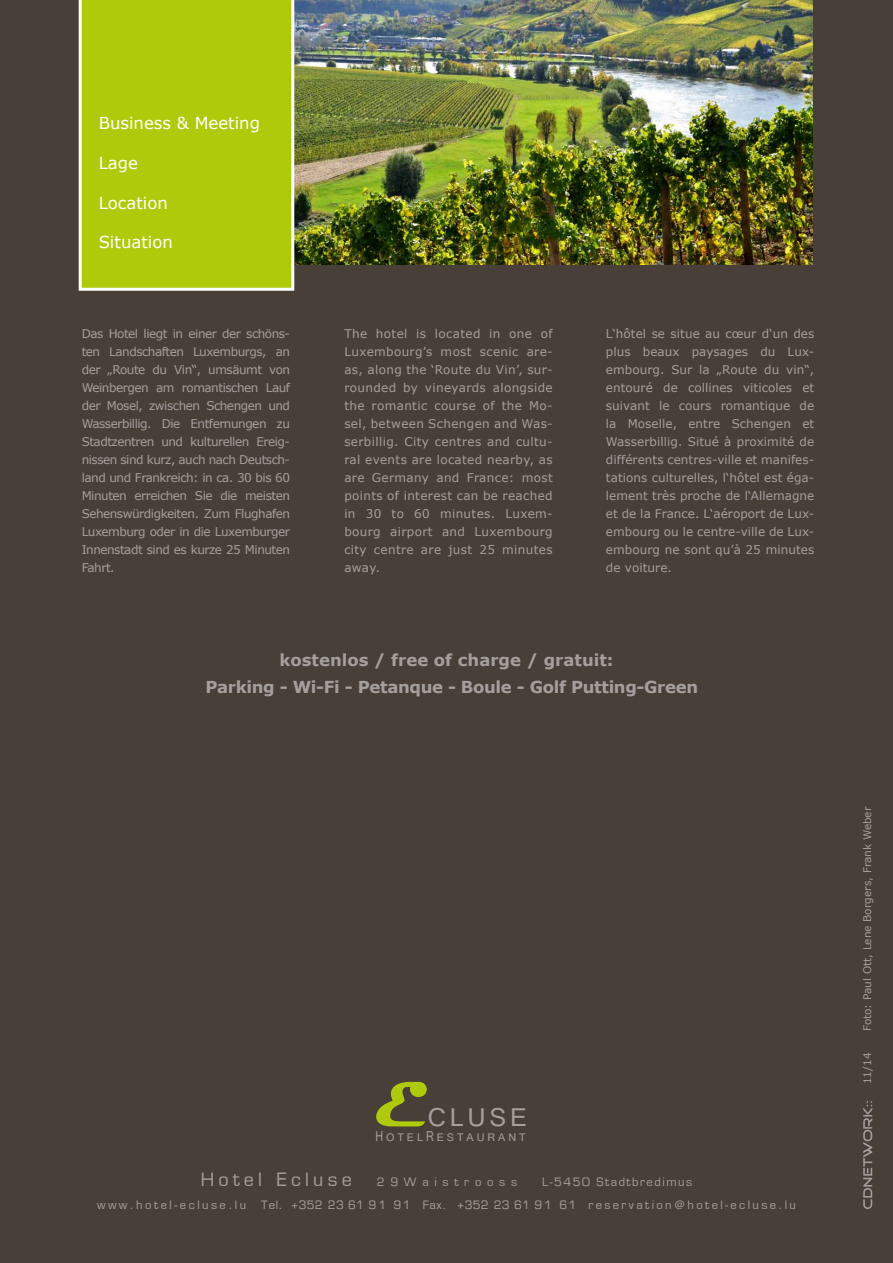
<style>
.page{position:relative;width:893px;height:1263px;background:#493f39}
.page>*{position:absolute;margin:0;border:0;box-sizing:border-box;transform-origin:0 0}
.t1{font:32.4px "Tunga";letter-spacing:.115em;color:#a49f9c}
.t2{font:18px "Eurostile";letter-spacing:.235em;color:#a49f9c}
.t3{font:700 16.5px/27px "Verdana";letter-spacing:-.02em;color:#a49f9c}
.t4{font:16.5px "Verdana";color:#fff}
.t5{font:13.8px "Tunga";letter-spacing:.21em;color:#a49f9c}
.t6{font:12px/18px "Verdana";letter-spacing:.005em;color:#a49f9c;text-align:justify}
.t7{font:11.25px "Eurostile";letter-spacing:.21em;color:#a49f9c}
.t8{font:11.25px "Eurostile";letter-spacing:.13em;color:#a49f9c}
.t9{font:11.25px "Eurostile";letter-spacing:.51em;color:#a49f9c}
.t10{font:10.5px "Verdana";color:#a49f9c}
.s1{font-family:"Magneto";font-weight:700;font-size:64.8px;color:#afca0b}
.s2{font-size:18px}
</style>
<div class="page">
<svg style="left:863px;top:1101px;width:9px;height:108px"></svg>
<img style="left:294px;top:0;width:519px;height:265px">
<div style="left:79px;top:0;width:215px;height:291px;background:#afca0b"></div>
<h3 class="t4" style="left:99px;top:112px;width:163px">Business &amp; Meeting</h3>
<h3 class="t4" style="left:99px;top:152px;width:41px">Lage</h3>
<h3 class="t4" style="left:99px;top:191px;width:71px">Location</h3>
<h3 class="t4" style="left:99px;top:231px;width:76px">Situation</h3>
<p class="t6" style="left:82px;top:324px;width:210px">Das Hotel liegt in einer der schöns&shy;ten Landschaften Luxemburgs, an der „Route du Vin“, umsäumt von Weinbergen am romantischen Lauf der Mosel, zwischen Schengen und Wasserbillig. Die Entfernungen zu Stadtzentren und kulturellen Ereig&shy;nissen sind kurz, auch nach Deutsch&shy;land und Frankreich: in ca. 30 bis 60<br>Minuten erreichen Sie die meisten Sehenswürdigkeiten. Zum Flughafen Luxemburg oder in die Luxemburger Innenstadt sind es kurze 25 Minuten Fahrt.</p>
<p class="t6" style="left:344px;top:324px;width:210px">The hotel is located in one of Luxembourg’s most scenic are&shy;as, along the ‘Route du Vin’, sur&shy;rounded by vineyards alongside the romantic course of the Mo&shy;sel, between Schengen and Was&shy;serbillig. City centres and cultu&shy;ral events are located nearby, as are Germany and France: most points of interest can be reached in 30 to 60 minutes. Luxem&shy;bourg airport and Luxembourg city centre are just 25 minutes away.</p>
<p class="t6" style="left:606px;top:324px;width:210px">L‘hôtel se situe au cœur d‘un des plus beaux paysages du Lux&shy;embourg. Sur la „Route du vin“, entouré de collines viticoles et suivant le cours romantique de la Moselle, entre Schengen et Wasserbillig. Situé à proximité de différents centres-ville et manifes&shy;tations culturelles, l‘hôtel est éga&shy;lement très proche de l‘Allemagne et de la France. L‘aéroport de Lux&shy;embourg ou le centre-ville de Lux&shy;embourg ne sont qu’à 25 minutes de voiture.</p>
<h3 class="t3" style="left:205px;top:646px;width:494px;text-indent:74px">kostenlos / free of charge / gratuit:<br>Parking - Wi-Fi - Petanque - Boule - Golf Putting-Green</h3>
<h1 class="t1" style="left:375px;top:1096px;width:154px"><span class="s1">E</span>CLUSE</h1>
<p class="t5" style="left:375px;top:1128px;width:152px"><span class="s2">H</span>OTEL<span class="s2">R</span>ESTAURANT</p>
<h2 class="t2" style="left:201px;top:1169px;width:152px">Hotel Ecluse</h2>
<p class="t9" style="left:377px;top:1175px;width:142px">29Waistrooss</p>
<p class="t8" style="left:542px;top:1175px;width:151px">L-5450 Stadtbredimus</p>
<p class="t7" style="left:97px;top:1198px;width:151px">www.hotel-ecluse.lu</p>
<p class="t7" style="left:261px;top:1198px;width:536px">Tel. +352 23 61 91 91 Fax. +352 23 61 91 61 reservation@hotel-ecluse.lu</p>
<p class="t10" style="left:860px;top:1031px;width:226px;rotate:-90deg">Foto: Paul Ott, Lene Borgers, Frank Weber</p>
<p class="t10" style="left:860px;top:1084px;width:33px;rotate:-90deg">11/14</p>
</div>
